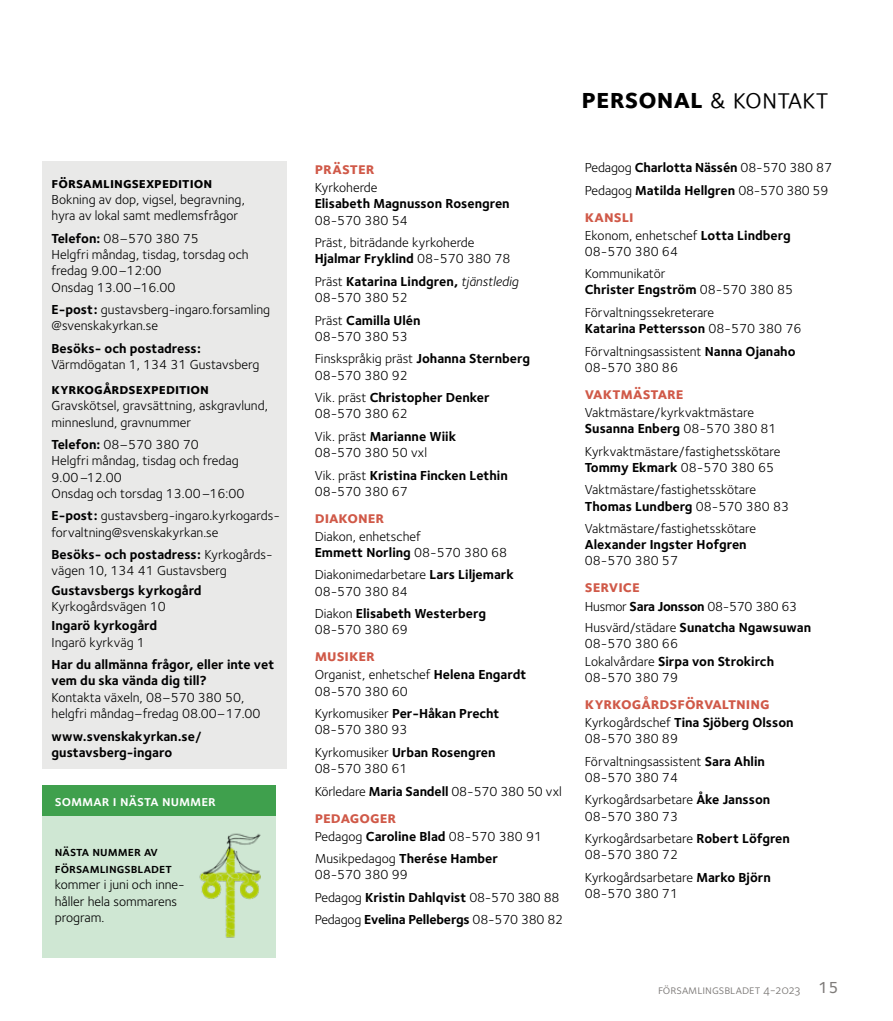
<style>
.page{position:relative;width:893px;height:1021px;background:#fff}
.page>*{position:absolute;margin:0;border:0;box-sizing:border-box;transform-origin:0 0}
.t1{font:700 28.5px "Foundry Sterling OT3";color:#000}
.t2{font:700 16.5px "Foundry Sterling OT3";color:#d05948}
.t3{font:700 15px "Foundry Sterling OT3";color:#000}
.t4{font:600 15px "Foundry Sterling OT3";color:#fff}
.t5{font:13.5px/16.2px "Foundry Sterling OT3";color:#000}
.t6{font:700 13.5px/16.2px "Foundry Sterling OT3";color:#000}
.t7{font:600 13.5px/16.5px "Foundry Sterling OT3";color:#000}
.t8{font:12.75px "Foundry Sterling OT3";color:#7f7c7a}
.s1{font-weight:700}
.s2{font-weight:400}
.s3{font-weight:400;font-style:italic}
.s4{font-family:"Foundry Sterling Book Expert";font-weight:400}
.s5{font-weight:500;font-size:16.5px}
</style>
<div class="page">
<div style="left:43px;top:785px;width:233px;height:172px;background:#cfe7d3"></div>
<div style="left:42px;top:162px;width:245px;height:607px;background:#e9e9e8"></div>
<div style="left:42px;top:785px;width:234px;height:31px;background:#3fa04d"></div>
<img style="left:199px;top:833px;width:62px;height:105px">
<p class="t3" style="left:52px;top:171px;width:162px">församlingsexpedition</p>
<p class="t5" style="left:52px;top:191px;width:195px">Bokning av dop, vigsel, begravning, hyra av lokal samt medlemsfrågor</p>
<p class="t5" style="left:52px;top:229px;width:199px"><span class="s1">Telefon:</span> 08–570 380 75<br>Helgfri måndag, tisdag, torsdag och fredag 9.00–12:00<br>Onsdag 13.00–16.00</p>
<p class="t5" style="left:52px;top:300px;width:220px"><span class="s1">E-post:</span> gustavsberg-ingaro.forsamling @svenskakyrkan.se</p>
<p class="t6" style="left:52px;top:339px;width:151px">Besöks- och postadress:</p>
<p class="t5" style="left:52px;top:355px;width:209px">Värmdögatan 1, 134 31 Gustavsberg</p>
<p class="t3" style="left:52px;top:377px;width:159px">kyrkogårdsexpedition</p>
<p class="t5" style="left:52px;top:397px;width:218px">Gravskötsel, gravsättning, askgravlund, minneslund, gravnummer</p>
<p class="t5" style="left:52px;top:435px;width:194px"><span class="s1">Telefon:</span> 08–570 380 70<br>Helgfri måndag, tisdag och fredag<br>9.00–12.00<br>Onsdag och torsdag 13.00–16:00</p>
<p class="t5" style="left:52px;top:507px;width:230px"><span class="s1">E-post:</span> gustavsberg-ingaro.kyrkogards&shy;forvaltning@svenskakyrkan.se</p>
<p class="t5" style="left:52px;top:545px;width:223px"><span class="s1">Besöks- och postadress:</span> Kyrkogårds&shy;vägen 10, 134 41 Gustavsberg</p>
<p class="t6" style="left:52px;top:581px;width:152px">Gustavsbergs kyrkogård</p>
<p class="t5" style="left:52px;top:597px;width:116px">Kyrkogårdsvägen 10</p>
<p class="t6" style="left:52px;top:617px;width:107px">Ingarö kyrkogård</p>
<p class="t5" style="left:52px;top:633px;width:95px">Ingarö kyrkväg 1</p>
<p class="t6" style="left:52px;top:655px;width:224px">Har du allmänna frågor, eller inte vet vem du ska vända dig till?</p>
<p class="t5" style="left:52px;top:688px;width:211px">Kontakta växeln, 08–570 380 50, helgfri måndag–fredag 08.00–17.00</p>
<p class="t6" style="left:52px;top:727px;width:152px">www.svenskakyrkan.se/ gustavsberg-ingaro</p>
<p class="t4" style="left:55px;top:789px;width:163px">sommar i nästa nummer</p>
<p class="t7" style="left:55px;top:842px;width:119px">nästa nummer av församlingsbladet</p>
<p class="t5" style="left:55px;top:875px;width:132px">kommer i juni och inne&shy;håller hela sommarens program.</p>
<p class="t2" style="left:315px;top:155px;width:61px">präster</p>
<p class="t5" style="left:315px;top:179px;width:64px">Kyrkoherde</p>
<p class="t6" style="left:315px;top:195px;width:197px">Elisabeth Magnusson Rosengren</p>
<p class="t5" style="left:315px;top:208px;width:161px;line-height:22.5px">08-570 380 54<br>Präst, biträdande kyrkoherde</p>
<p class="t6" style="left:315px;top:247px;width:205px;line-height:22.5px">Hjalmar Fryklind <span class="s2">08-570 380 78<br>Präst</span> Katarina Lindgren, <span class="s3">tjänstledig</span></p>
<p class="t5" style="left:315px;top:285px;width:107px;line-height:22.5px">08-570 380 52<br>Präst <span class="s1">Camilla Ulén</span></p>
<p class="t5" style="left:315px;top:324px;width:217px;line-height:22.5px">08-570 380 53<br>Finskspråkig präst <span class="s1">Johanna Sternberg</span></p>
<p class="t5" style="left:315px;top:363px;width:176px;line-height:22.5px">08-570 380 92<br>Vik. präst <span class="s1">Christopher Denker</span></p>
<p class="t5" style="left:315px;top:401px;width:143px;line-height:22.5px">08-570 380 62<br>Vik. präst <span class="s1">Marianne Wiik</span></p>
<p class="t5" style="left:315px;top:440px;width:195px;line-height:22.5px">08-570 380 50 vxl<br>Vik. präst <span class="s1">Kristina Fincken Lethin</span></p>
<p class="t5" style="left:315px;top:482px;width:95px">08-570 380 67</p>
<p class="t2" style="left:315px;top:504px;width:71px">diakoner</p>
<p class="t5" style="left:315px;top:527px;width:194px">Diakon, enhetschef<br><span class="s1">Emmett Norling</span> 08-570 380 68</p>
<p class="t5" style="left:315px;top:566px;width:201px">Diakonimedarbetare <span class="s1">Lars Liljemark<br></span>08-570 380 84</p>
<p class="t6" style="left:315px;top:605px;width:173px"><span class="s2">Diakon</span> Elisabeth Westerberg<br><span class="s2">08-570 380 69</span></p>
<p class="t2" style="left:315px;top:642px;width:62px">musiker</p>
<p class="t5" style="left:315px;top:666px;width:213px">Organist, enhetschef <span class="s1">Helena Engardt<br></span>08-570 380 60</p>
<p class="t5" style="left:315px;top:704px;width:186px">Kyrkomusiker <span class="s1">Per-Håkan Precht<br></span>08-570 380 93</p>
<p class="t5" style="left:315px;top:743px;width:182px">Kyrkomusiker <span class="s1">Urban Rosengren<br></span>08-570 380 61</p>
<p class="t5" style="left:315px;top:782px;width:249px">Körledare <span class="s1">Maria Sandell</span> 08-570 380 50 vxl</p>
<p class="t2" style="left:315px;top:803px;width:83px">pedagoger</p>
<p class="t5" style="left:315px;top:824px;width:229px;line-height:22.5px">Pedagog <span class="s1">Caroline Blad</span> 08-570 380 91<br>Musikpedagog <span class="s1">Therése Hamber</span></p>
<p class="t5" style="left:315px;top:862px;width:250px;line-height:22.5px">08-570 380 99<br>Pedagog <span class="s1">Kristin Dahlqvist</span> 08-570 380 88<br>Pedagog <span class="s1">Evelina Pellebergs</span> 08-570 380 82</p>
<h1 class="t1" style="left:581px;top:76px;width:249px">personal <span class="s4">&amp; kontakt</span></h1>
<p class="t5" style="left:585px;top:155px;width:249px;line-height:22.5px">Pedagog <span class="s1">Charlotta Nässén</span> 08-570 380 87<br>Pedagog <span class="s1">Matilda Hellgren</span> 08-570 380 59</p>
<p class="t2" style="left:585px;top:203px;width:50px">kansli</p>
<p class="t5" style="left:585px;top:226px;width:207px">Ekonom, enhetschef <span class="s1">Lotta Lindberg<br></span>08-570 380 64</p>
<p class="t5" style="left:585px;top:265px;width:210px">Kommunikatör<br><span class="s1">Christer Engström</span> 08-570 380 85</p>
<p class="t5" style="left:585px;top:303px;width:218px">Förvaltningssekreterare<br><span class="s1">Katarina Pettersson</span> 08-570 380 76</p>
<p class="t5" style="left:585px;top:342px;width:212px">Förvaltningsassistent <span class="s1">Nanna Ojanaho<br></span>08-570 380 86</p>
<p class="t2" style="left:585px;top:380px;width:100px">vaktmästare</p>
<p class="t5" style="left:585px;top:403px;width:193px">Vaktmästare/kyrkvaktmästare<br><span class="s1">Susanna Enberg</span> 08-570 380 81</p>
<p class="t5" style="left:585px;top:442px;width:197px">Kyrkvaktmästare/fastighetsskötare<br><span class="s1">Tommy Ekmark</span> 08-570 380 65</p>
<p class="t5" style="left:585px;top:481px;width:206px">Vaktmästare/fastighetsskötare<br><span class="s1">Thomas Lundberg</span> 08-570 380 83</p>
<p class="t5" style="left:585px;top:519px;width:173px">Vaktmästare/fastighetsskötare</p>
<p class="t6" style="left:585px;top:536px;width:163px">Alexander Ingster Hofgren</p>
<p class="t5" style="left:585px;top:552px;width:95px">08-570 380 57</p>
<p class="t2" style="left:585px;top:573px;width:56px">service</p>
<p class="t5" style="left:585px;top:594px;width:228px;line-height:21px">Husmor <span class="s1">Sara Jonsson</span> 08-570 380 63<br>Husvärd/städare <span class="s1">Sunatcha Ngawsuwan</span></p>
<p class="t5" style="left:585px;top:633px;width:191px;line-height:18px">08-570 380 66<br>Lokalvårdare <span class="s1">Sirpa von Strokirch</span></p>
<p class="t5" style="left:585px;top:668px;width:95px">08-570 380 79</p>
<p class="t2" style="left:585px;top:690px;width:186px">kyrkogårdsförvaltning</p>
<p class="t5" style="left:585px;top:713px;width:210px">Kyrkogårdschef <span class="s1">Tina Sjöberg Olsson<br></span>08-570 380 89</p>
<p class="t5" style="left:585px;top:752px;width:182px">Förvaltningsassistent <span class="s1">Sara Ahlin<br></span>08-570 380 74</p>
<p class="t5" style="left:585px;top:790px;width:187px">Kyrkogårdsarbetare <span class="s1">Åke Jansson<br></span>08-570 380 73</p>
<p class="t5" style="left:585px;top:829px;width:207px">Kyrkogårdsarbetare <span class="s1">Robert Löfgren<br></span>08-570 380 72</p>
<p class="t5" style="left:585px;top:868px;width:188px">Kyrkogårdsarbetare <span class="s1">Marko Björn<br></span>08-570 380 71</p>
<p class="t8" style="left:658px;top:979px;width:182px">församlingsbladet 4-2023 <span class="s5">15</span></p>
</div>
